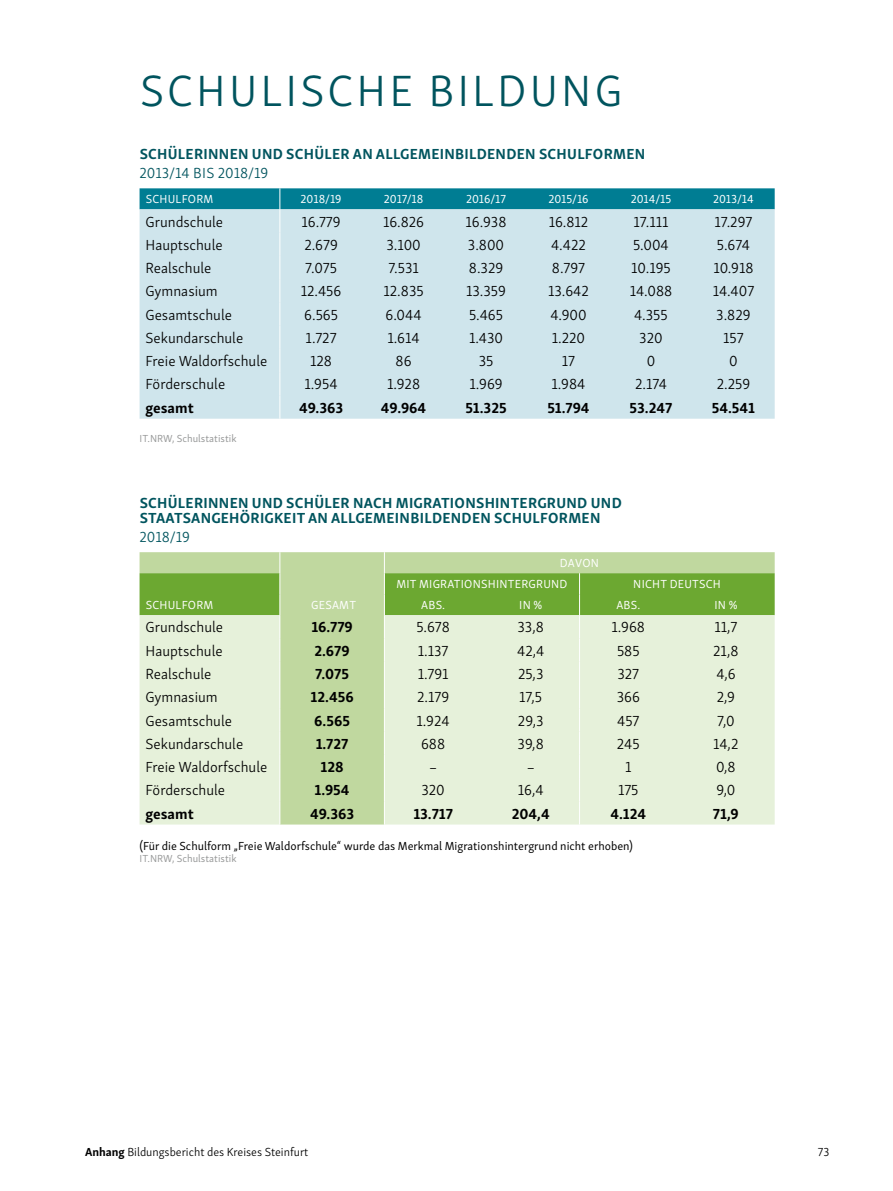
<style>
.page{position:relative;width:893px;height:1191px;background:#fff}
.page>*{position:absolute;margin:0;border:0;box-sizing:border-box;transform-origin:0 0}
.t1{font:300 45px "Skolar Sans Latn";letter-spacing:.07em;color:#00545e}
.t2{font:300 15px "Skolar Sans Latn";color:#000}
.t3{font:700 15px/15px "Skolar Sans Latn";letter-spacing:.02em;color:#00545e}
.t4{font:700 15px "Skolar Sans Latn";color:#000}
.t5{font:300 15px "Skolar Sans Latn";color:#00545e}
.t6{font:12px/21px "Skolar Sans Latn";letter-spacing:.02em;color:#fff}
.t7{font:12px "Skolar Sans Latn";color:#000}
.t8{font:300 12px "Skolar Sans Latn";color:#000}
.t9{font:10.5px "Skolar Sans Latn";color:#989999}
.s1{font-weight:700}
</style>
<div class="page">
<svg style="left:140px;top:188px;width:635px;height:231px;background:#bcdbe4"></svg>
<svg style="left:140px;top:552px;width:635px;height:272px;background:#cde2b7"></svg>
<h1 class="t1" style="left:140px;top:57px;width:484px">SCHULISCHE BILDUNG</h1>
<p class="t3" style="left:140px;top:145px;width:507px">SCHÜLERINNEN UND SCHÜLER AN ALLGEMEINBILDENDEN SCHULFORMEN</p>
<p class="t5" style="left:140px;top:162px;width:130px">2013/14 BIS 2018/19</p>
<p class="t6" style="left:146px;top:188px;width:69px">SCHULFORM</p>
<p class="t6" style="left:301px;top:188px;width:42px">2018/19</p>
<p class="t6" style="left:384px;top:188px;width:41px">2017/18</p>
<p class="t6" style="left:466px;top:188px;width:41px">2016/17</p>
<p class="t6" style="left:548px;top:188px;width:42px">2015/16</p>
<p class="t6" style="left:631px;top:188px;width:42px">2014/15</p>
<p class="t6" style="left:713px;top:188px;width:42px">2013/14</p>
<p class="t2" style="left:146px;top:210px;width:79px">Grundschule</p>
<p class="t2" style="left:302px;top:210px;width:41px">16.779</p>
<p class="t2" style="left:383px;top:210px;width:43px">16.826</p>
<p class="t2" style="left:466px;top:210px;width:42px">16.938</p>
<p class="t2" style="left:549px;top:210px;width:41px">16.812</p>
<p class="t2" style="left:633px;top:210px;width:36px">17.111</p>
<p class="t2" style="left:714px;top:210px;width:39px">17.297</p>
<p class="t2" style="left:146px;top:234px;width:79px">Hauptschule</p>
<p class="t2" style="left:304px;top:234px;width:35px">2.679</p>
<p class="t2" style="left:386px;top:234px;width:36px">3.100</p>
<p class="t2" style="left:468px;top:234px;width:38px">3.800</p>
<p class="t2" style="left:551px;top:234px;width:36px">4.422</p>
<p class="t2" style="left:633px;top:234px;width:37px">5.004</p>
<p class="t2" style="left:717px;top:234px;width:35px">5.674</p>
<p class="t2" style="left:146px;top:257px;width:67px">Realschule</p>
<p class="t2" style="left:305px;top:257px;width:33px">7.075</p>
<p class="t2" style="left:388px;top:257px;width:32px">7.531</p>
<p class="t2" style="left:469px;top:257px;width:36px">8.329</p>
<p class="t2" style="left:552px;top:257px;width:35px">8.797</p>
<p class="t2" style="left:631px;top:257px;width:41px">10.195</p>
<p class="t2" style="left:713px;top:257px;width:42px">10.918</p>
<p class="t2" style="left:146px;top:280px;width:74px">Gymnasium</p>
<p class="t2" style="left:301px;top:280px;width:42px">12.456</p>
<p class="t2" style="left:384px;top:280px;width:42px">12.835</p>
<p class="t2" style="left:466px;top:280px;width:41px">13.359</p>
<p class="t2" style="left:548px;top:280px;width:42px">13.642</p>
<p class="t2" style="left:630px;top:280px;width:44px">14.088</p>
<p class="t2" style="left:713px;top:280px;width:43px">14.407</p>
<p class="t2" style="left:146px;top:303px;width:88px">Gesamtschule</p>
<p class="t2" style="left:304px;top:303px;width:35px">6.565</p>
<p class="t2" style="left:386px;top:303px;width:38px">6.044</p>
<p class="t2" style="left:469px;top:303px;width:35px">5.465</p>
<p class="t2" style="left:550px;top:303px;width:38px">4.900</p>
<p class="t2" style="left:634px;top:303px;width:35px">4.355</p>
<p class="t2" style="left:716px;top:303px;width:36px">3.829</p>
<p class="t2" style="left:146px;top:327px;width:99px">Sekundarschule</p>
<p class="t2" style="left:306px;top:327px;width:32px">1.727</p>
<p class="t2" style="left:387px;top:327px;width:34px">1.614</p>
<p class="t2" style="left:469px;top:327px;width:35px">1.430</p>
<p class="t2" style="left:552px;top:327px;width:35px">1.220</p>
<p class="t2" style="left:639px;top:327px;width:25px">320</p>
<p class="t2" style="left:723px;top:327px;width:22px">157</p>
<p class="t2" style="left:146px;top:350px;width:123px">Freie Waldorfschule</p>
<p class="t2" style="left:310px;top:350px;width:23px">128</p>
<p class="t2" style="left:396px;top:350px;width:17px">86</p>
<p class="t2" style="left:479px;top:350px;width:16px">35</p>
<p class="t2" style="left:562px;top:350px;width:15px">17</p>
<p class="t2" style="left:647px;top:350px;width:10px">0</p>
<p class="t2" style="left:729px;top:350px;width:10px">0</p>
<p class="t2" style="left:146px;top:373px;width:81px">Förderschule</p>
<p class="t2" style="left:305px;top:373px;width:35px">1.954</p>
<p class="t2" style="left:387px;top:373px;width:35px">1.928</p>
<p class="t2" style="left:469px;top:373px;width:35px">1.969</p>
<p class="t2" style="left:552px;top:373px;width:35px">1.984</p>
<p class="t2" style="left:635px;top:373px;width:33px">2.174</p>
<p class="t2" style="left:717px;top:373px;width:35px">2.259</p>
<p class="t4" style="left:146px;top:395px;width:50px">gesamt</p>
<p class="t4" style="left:299px;top:395px;width:46px">49.363</p>
<p class="t4" style="left:381px;top:395px;width:47px">49.964</p>
<p class="t4" style="left:465px;top:395px;width:43px">51.325</p>
<p class="t4" style="left:547px;top:395px;width:44px">51.794</p>
<p class="t4" style="left:629px;top:395px;width:44px">53.247</p>
<p class="t4" style="left:712px;top:395px;width:45px">54.541</p>
<p class="t9" style="left:140px;top:430px;width:98px">IT.NRW, Schulstatistik</p>
<p class="t3" style="left:140px;top:493px;width:484px">SCHÜLERINNEN UND SCHÜLER NACH MIGRATIONSHINTERGRUND UND<br>STAATSANGEHÖRIGKEIT AN ALLGEMEINBILDENDEN SCHULFORMEN</p>
<p class="t5" style="left:140px;top:526px;width:52px">2018/19</p>
<p class="t6" style="left:396px;top:551px;width:204px;text-indent:164px">DAVON<br>MIT MIGRATIONSHINTERGRUND</p>
<p class="t6" style="left:633px;top:572px;width:89px">NICHT DEUTSCH</p>
<p class="t6" style="left:146px;top:593px;width:69px">SCHULFORM</p>
<p class="t6" style="left:311px;top:593px;width:46px">GESAMT</p>
<p class="t6" style="left:421px;top:593px;width:25px">ABS.</p>
<p class="t6" style="left:519px;top:593px;width:25px">IN %</p>
<p class="t6" style="left:616px;top:593px;width:25px">ABS.</p>
<p class="t6" style="left:714px;top:593px;width:25px">IN %</p>
<p class="t2" style="left:146px;top:616px;width:79px">Grundschule</p>
<p class="t4" style="left:311px;top:615px;width:43px">16.779</p>
<p class="t2" style="left:416px;top:616px;width:35px">5.678</p>
<p class="t2" style="left:518px;top:616px;width:28px">33,8</p>
<p class="t2" style="left:612px;top:616px;width:35px">1.968</p>
<p class="t2" style="left:714px;top:616px;width:24px">11,7</p>
<p class="t2" style="left:146px;top:639px;width:79px">Hauptschule</p>
<p class="t4" style="left:314px;top:638px;width:37px">2.679</p>
<p class="t2" style="left:418px;top:639px;width:32px">1.137</p>
<p class="t2" style="left:517px;top:639px;width:29px">42,4</p>
<p class="t2" style="left:617px;top:639px;width:24px">585</p>
<p class="t2" style="left:713px;top:639px;width:27px">21,8</p>
<p class="t2" style="left:146px;top:663px;width:67px">Realschule</p>
<p class="t4" style="left:315px;top:661px;width:35px">7.075</p>
<p class="t2" style="left:418px;top:663px;width:32px">1.791</p>
<p class="t2" style="left:518px;top:663px;width:27px">25,3</p>
<p class="t2" style="left:617px;top:663px;width:23px">327</p>
<p class="t2" style="left:716px;top:663px;width:21px">4,6</p>
<p class="t2" style="left:146px;top:686px;width:74px">Gymnasium</p>
<p class="t4" style="left:311px;top:685px;width:45px">12.456</p>
<p class="t2" style="left:417px;top:686px;width:34px">2.179</p>
<p class="t2" style="left:519px;top:686px;width:24px">17,5</p>
<p class="t2" style="left:617px;top:686px;width:25px">366</p>
<p class="t2" style="left:717px;top:686px;width:20px">2,9</p>
<p class="t2" style="left:146px;top:709px;width:88px">Gesamtschule</p>
<p class="t4" style="left:314px;top:708px;width:37px">6.565</p>
<p class="t2" style="left:417px;top:709px;width:35px">1.924</p>
<p class="t2" style="left:518px;top:709px;width:27px">29,3</p>
<p class="t2" style="left:617px;top:709px;width:24px">457</p>
<p class="t2" style="left:717px;top:709px;width:19px">7,0</p>
<p class="t2" style="left:146px;top:732px;width:99px">Sekundarschule</p>
<p class="t4" style="left:316px;top:731px;width:34px">1.727</p>
<p class="t2" style="left:421px;top:732px;width:26px">688</p>
<p class="t2" style="left:518px;top:732px;width:28px">39,8</p>
<p class="t2" style="left:617px;top:732px;width:24px">245</p>
<p class="t2" style="left:713px;top:732px;width:27px">14,2</p>
<p class="t2" style="left:146px;top:756px;width:123px">Freie Waldorfschule</p>
<p class="t4" style="left:321px;top:754px;width:25px">128</p>
<p class="t2" style="left:429px;top:756px;width:10px">–</p>
<p class="t2" style="left:527px;top:756px;width:10px">–</p>
<p class="t2" style="left:625px;top:756px;width:8px">1</p>
<p class="t2" style="left:716px;top:756px;width:21px">0,8</p>
<p class="t2" style="left:146px;top:779px;width:81px">Förderschule</p>
<p class="t4" style="left:315px;top:778px;width:36px">1.954</p>
<p class="t2" style="left:421px;top:779px;width:25px">320</p>
<p class="t2" style="left:518px;top:779px;width:27px">16,4</p>
<p class="t2" style="left:618px;top:779px;width:22px">175</p>
<p class="t2" style="left:716px;top:779px;width:21px">9,0</p>
<p class="t4" style="left:146px;top:801px;width:50px">gesamt</p>
<p class="t4" style="left:310px;top:801px;width:46px">49.363</p>
<p class="t4" style="left:413px;top:801px;width:41px">13.717</p>
<p class="t4" style="left:512px;top:801px;width:40px">204,4</p>
<p class="t4" style="left:610px;top:801px;width:37px">4.124</p>
<p class="t4" style="left:713px;top:801px;width:27px">71,9</p>
<p class="t7" style="left:140px;top:836px;width:495px">(Für die Schulform „Freie Waldorfschule“ wurde das Merkmal Migrationshintergrund nicht erhoben)</p>
<p class="t9" style="left:140px;top:851px;width:98px">IT.NRW, Schulstatistik</p>
<p class="t8" style="left:85px;top:1142px;width:225px"><span class="s1">Anhang</span> Bildungsbericht des Kreises Steinfurt</p>
<p class="t8" style="left:818px;top:1142px;width:13px">73</p>
</div>
